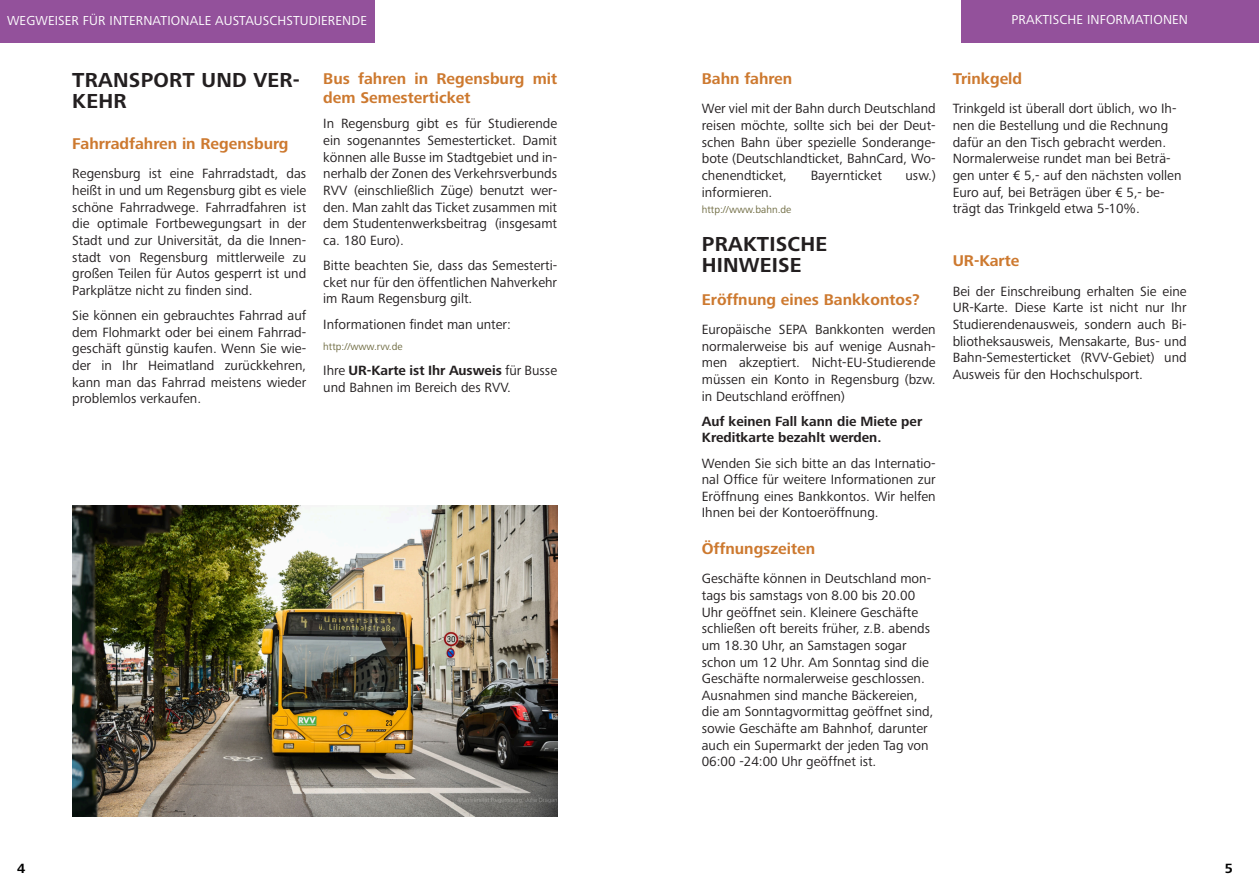
<style>
.page{position:relative;width:1259px;height:893px;background:#fff}
.page>*{position:absolute;margin:0;border:0;box-sizing:border-box;transform-origin:0 0}
.t1{font:700 21px/21px "Frutiger Next LTW1 G";letter-spacing:.01em;color:#231f20}
.t2{font:700 16.2px/19.4px "Frutiger Next LTW1 G";color:#cd792f}
.t3{font:13.8px/16.6px "Frutiger Next LTW1 G";color:#231f20;text-align:justify}
.t4{font:700 13.8px/16.6px "Frutiger Next LTW1 G";color:#231f20}
.t5{font:700 13.8px "Frutiger Next LTW1 G";color:#000}
.t6{font:13.5px "Frutiger Next LTW1 G";letter-spacing:.01em;color:#fff}
.t7{font:10.5px "Frutiger Next LTW1 G";color:#6e6a40}
.s1{font-weight:700}
</style>
<div class="page">
<img style="left:72px;top:506px;width:485px;height:310px">
<div style="left:0;top:0;width:374px;height:43px;background:#93519b"></div>
<div style="left:961px;top:0;width:298px;height:43px;background:#93519b"></div>
<p class="t6" style="left:7px;top:15px;width:361px">WEGWEISER FÜR INTERNATIONALE AUSTAUSCHSTUDIERENDE</p>
<p class="t6" style="left:1011px;top:14px;width:178px">PRAKTISCHE INFORMATIONEN</p>
<h1 class="t1" style="left:72px;top:72px;width:229px">TRANSPORT UND VER-<br>KEHR</h1>
<p class="t2" style="left:72px;top:136px;width:218px">Fahrradfahren in Regensburg</p>
<p class="t3" style="left:72px;top:167px;width:235px">Regensburg ist eine Fahrradstadt, das heißt in und um Regensburg gibt es viele schöne Fahrradwege. Fahrradfahren ist die optimale Fortbewegungsart in der Stadt und zur Universität, da die Innen&shy;stadt von Regensburg mittlerweile zu großen Teilen für Autos gesperrt ist und Parkplätze nicht zu finden sind.</p>
<p class="t3" style="left:72px;top:309px;width:235px">Sie können ein gebrauchtes Fahrrad auf dem Flohmarkt oder bei einem Fahrrad&shy;geschäft günstig kaufen. Wenn Sie wie&shy;der in Ihr Heimatland zurückkehren, kann man das Fahrrad meistens wieder problemlos verkaufen.</p>
<p class="t2" style="left:323px;top:71px;width:235px">Bus fahren in Regensburg mit dem Semesterticket</p>
<p class="t3" style="left:323px;top:117px;width:235px">In Regensburg gibt es für Studierende ein sogenanntes Semesterticket. Damit können alle Busse im Stadtgebiet und in&shy;nerhalb der Zonen des Verkehrsverbunds RVV (einschließlich Züge) benutzt wer&shy;den. Man zahlt das Ticket zusammen mit dem Studentenwerksbeitrag (insgesamt ca. 180 Euro).</p>
<p class="t3" style="left:323px;top:259px;width:235px">Bitte beachten Sie, dass das Semesterti&shy;cket nur für den öffentlichen Nahverkehr im Raum Regensburg gilt.</p>
<p class="t3" style="left:323px;top:317px;width:189px">Informationen findet man unter:</p>
<p class="t7" style="left:323px;top:342px;width:81px">http://www.rvv.de</p>
<p class="t3" style="left:323px;top:363px;width:235px">Ihre <span class="s1">UR-Karte ist Ihr Ausweis</span> für Busse und Bahnen im Bereich des RVV.</p>
<p class="t2" style="left:702px;top:71px;width:92px">Bahn fahren</p>
<p class="t3" style="left:702px;top:102px;width:235px">Wer viel mit der Bahn durch Deutschland reisen möchte, sollte sich bei der Deut&shy;schen Bahn über spezielle Sonderange&shy;bote (Deutschlandticket, BahnCard, Wo&shy;chenendticket,</p>
<p class="t3" style="left:810px;top:169px;width:73px">Bayernticket</p>
<p class="t3" style="left:905px;top:169px;width:32px">usw.)</p>
<p class="t3" style="left:702px;top:185px;width:72px">informieren.</p>
<p class="t7" style="left:702px;top:206px;width:91px">http://www.bahn.de</p>
<h1 class="t1" style="left:702px;top:236px;width:127px">PRAKTISCHE<br>HINWEISE</h1>
<p class="t2" style="left:702px;top:291px;width:219px">Eröffnung eines Bankkontos?</p>
<p class="t3" style="left:702px;top:323px;width:235px">Europäische SEPA Bankkonten werden normalerweise bis auf wenige Ausnah&shy;men akzeptiert. Nicht-EU-Studierende müssen ein Konto in Regensburg (bzw. in Deutschland eröffnen)</p>
<p class="t4" style="left:702px;top:414px;width:222px">Auf keinen Fall kann die Miete per<br>Kreditkarte bezahlt werden.</p>
<p class="t3" style="left:702px;top:456px;width:235px">Wenden Sie sich bitte an das Internatio&shy;nal Office für weitere Informationen zur Eröffnung eines Bankkontos. Wir helfen Ihnen bei der Kontoeröffnung.</p>
<p class="t2" style="left:702px;top:541px;width:115px">Öffnungszeiten</p>
<p class="t3" style="left:702px;top:572px;width:233px;text-align:left">Geschäfte können in Deutschland mon&shy;tags bis samstags von 8.00 bis 20.00<br>Uhr geöffnet sein. Kleinere Geschäfte schließen oft bereits früher, z.B. abends um 18.30 Uhr, an Samstagen sogar schon um 12 Uhr. Am Sonntag sind die Geschäfte normalerweise geschlossen.<br>Ausnahmen sind manche Bäckereien, die am Sonntagvormittag geöffnet sind, sowie Geschäfte am Bahnhof, darunter auch ein Supermarkt der jeden Tag von 06:00 -24:00 Uhr geöffnet ist.</p>
<p class="t2" style="left:952px;top:71px;width:71px">Trinkgeld</p>
<p class="t3" style="left:952px;top:102px;width:230px;text-align:left">Trinkgeld ist überall dort üblich, wo Ih&shy;nen die Bestellung und die Rechnung dafür an den Tisch gebracht werden.<br>Normalerweise rundet man bei Beträ&shy;gen unter € 5,- auf den nächsten vollen Euro auf, bei Beträgen über € 5,- be&shy;trägt das Trinkgeld etwa 5-10%.</p>
<p class="t2" style="left:952px;top:253px;width:68px">UR-Karte</p>
<p class="t3" style="left:952px;top:284px;width:235px">Bei der Einschreibung erhalten Sie eine UR-Karte. Diese Karte ist nicht nur Ihr Studierendenausweis, sondern auch Bi&shy;bliotheksausweis, Mensakarte, Bus- und Bahn-Semesterticket (RVV-Gebiet) und Ausweis für den Hochschulsport.</p>
<p class="t5" style="left:17px;top:863px;width:10px">4</p>
<p class="t5" style="left:1225px;top:863px;width:10px">5</p>
</div>
